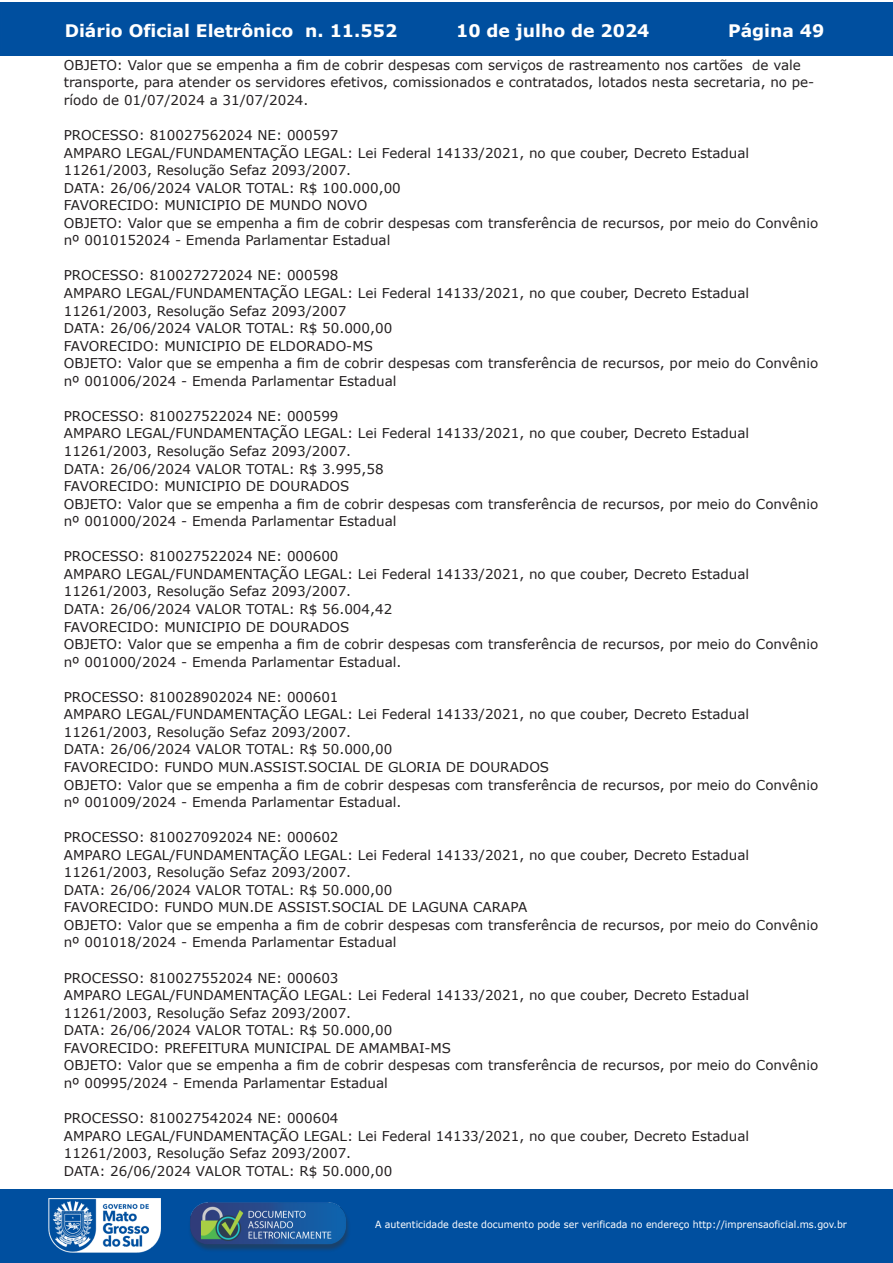
<style>
.page{position:relative;width:893px;height:1263px;background:#fff}
.page>*{position:absolute;margin:0;border:0;box-sizing:border-box;transform-origin:0 0}
.t1{font:700 17.25px "Verdana";color:#fff}
.t2{font:13.5px/17.5px "Verdana";color:#231f20}
.t3{font:9.9px "Verdana";color:#fff;scale:.95 1}
</style>
<div class="page">
<div style="left:0;top:2px;width:893px;height:53px;background:#004f9f"></div>
<div style="left:1px;top:1189px;width:892px;height:74px;background:#004f9f"></div>
<img style="left:49px;top:1198px;width:111px;height:54px">
<img style="left:185px;top:1201px;width:168px;height:54px">
<p class="t1" style="left:65px;top:18px;width:334px">Diário Oficial Eletrônico n. 11.552</p>
<p class="t1" style="left:456px;top:18px;width:195px">10 de julho de 2024</p>
<p class="t1" style="left:728px;top:18px;width:98px">Página 49</p>
<p class="t2" style="left:64px;top:56px;width:752px">OBJETO: Valor que se empenha a fim de cobrir despesas com serviços de rastreamento nos cartões de vale transporte, para atender os servidores efetivos, comissionados e contratados, lotados nesta secretaria, no pe&shy;ríodo de 01/07/2024 a 31/07/2024.</p>
<p class="t2" style="left:64px;top:126px;width:756px">PROCESSO: 810027562024 NE: 000597<br>AMPARO LEGAL/FUNDAMENTAÇÃO LEGAL: Lei Federal 14133/2021, no que couber, Decreto Estadual 11261/2003, Resolução Sefaz 2093/2007.<br>DATA: 26/06/2024 VALOR TOTAL: R$ 100.000,00<br>FAVORECIDO: MUNICIPIO DE MUNDO NOVO<br>OBJETO: Valor que se empenha a fim de cobrir despesas com transferência de recursos, por meio do Convênio nº 0010152024 - Emenda Parlamentar Estadual</p>
<p class="t2" style="left:64px;top:267px;width:756px">PROCESSO: 810027272024 NE: 000598<br>AMPARO LEGAL/FUNDAMENTAÇÃO LEGAL: Lei Federal 14133/2021, no que couber, Decreto Estadual 11261/2003, Resolução Sefaz 2093/2007<br>DATA: 26/06/2024 VALOR TOTAL: R$ 50.000,00<br>FAVORECIDO: MUNICIPIO DE ELDORADO-MS<br>OBJETO: Valor que se empenha a fim de cobrir despesas com transferência de recursos, por meio do Convênio nº 001006/2024 - Emenda Parlamentar Estadual</p>
<p class="t2" style="left:64px;top:407px;width:756px">PROCESSO: 810027522024 NE: 000599<br>AMPARO LEGAL/FUNDAMENTAÇÃO LEGAL: Lei Federal 14133/2021, no que couber, Decreto Estadual 11261/2003, Resolução Sefaz 2093/2007.<br>DATA: 26/06/2024 VALOR TOTAL: R$ 3.995,58<br>FAVORECIDO: MUNICIPIO DE DOURADOS<br>OBJETO: Valor que se empenha a fim de cobrir despesas com transferência de recursos, por meio do Convênio nº 001000/2024 - Emenda Parlamentar Estadual</p>
<p class="t2" style="left:64px;top:547px;width:756px">PROCESSO: 810027522024 NE: 000600<br>AMPARO LEGAL/FUNDAMENTAÇÃO LEGAL: Lei Federal 14133/2021, no que couber, Decreto Estadual 11261/2003, Resolução Sefaz 2093/2007.<br>DATA: 26/06/2024 VALOR TOTAL: R$ 56.004,42<br>FAVORECIDO: MUNICIPIO DE DOURADOS<br>OBJETO: Valor que se empenha a fim de cobrir despesas com transferência de recursos, por meio do Convênio nº 001000/2024 - Emenda Parlamentar Estadual.</p>
<p class="t2" style="left:64px;top:688px;width:756px">PROCESSO: 810028902024 NE: 000601<br>AMPARO LEGAL/FUNDAMENTAÇÃO LEGAL: Lei Federal 14133/2021, no que couber, Decreto Estadual 11261/2003, Resolução Sefaz 2093/2007.<br>DATA: 26/06/2024 VALOR TOTAL: R$ 50.000,00<br>FAVORECIDO: FUNDO MUN.ASSIST.SOCIAL DE GLORIA DE DOURADOS<br>OBJETO: Valor que se empenha a fim de cobrir despesas com transferência de recursos, por meio do Convênio nº 001009/2024 - Emenda Parlamentar Estadual.</p>
<p class="t2" style="left:64px;top:828px;width:756px">PROCESSO: 810027092024 NE: 000602<br>AMPARO LEGAL/FUNDAMENTAÇÃO LEGAL: Lei Federal 14133/2021, no que couber, Decreto Estadual 11261/2003, Resolução Sefaz 2093/2007.<br>DATA: 26/06/2024 VALOR TOTAL: R$ 50.000,00<br>FAVORECIDO: FUNDO MUN.DE ASSIST.SOCIAL DE LAGUNA CARAPA<br>OBJETO: Valor que se empenha a fim de cobrir despesas com transferência de recursos, por meio do Convênio nº 001018/2024 - Emenda Parlamentar Estadual</p>
<p class="t2" style="left:64px;top:969px;width:756px">PROCESSO: 810027552024 NE: 000603<br>AMPARO LEGAL/FUNDAMENTAÇÃO LEGAL: Lei Federal 14133/2021, no que couber, Decreto Estadual 11261/2003, Resolução Sefaz 2093/2007.<br>DATA: 26/06/2024 VALOR TOTAL: R$ 50.000,00<br>FAVORECIDO: PREFEITURA MUNICIPAL DE AMAMBAI-MS<br>OBJETO: Valor que se empenha a fim de cobrir despesas com transferência de recursos, por meio do Convênio nº 00995/2024 - Emenda Parlamentar Estadual</p>
<p class="t2" style="left:64px;top:1109px;width:687px">PROCESSO: 810027542024 NE: 000604<br>AMPARO LEGAL/FUNDAMENTAÇÃO LEGAL: Lei Federal 14133/2021, no que couber, Decreto Estadual 11261/2003, Resolução Sefaz 2093/2007.<br>DATA: 26/06/2024 VALOR TOTAL: R$ 50.000,00</p>
<p class="t3" style="left:375px;top:1218px;width:498px">A autenticidade deste documento pode ser verificada no endereço http://imprensaoficial.ms.gov.br</p>
</div>
